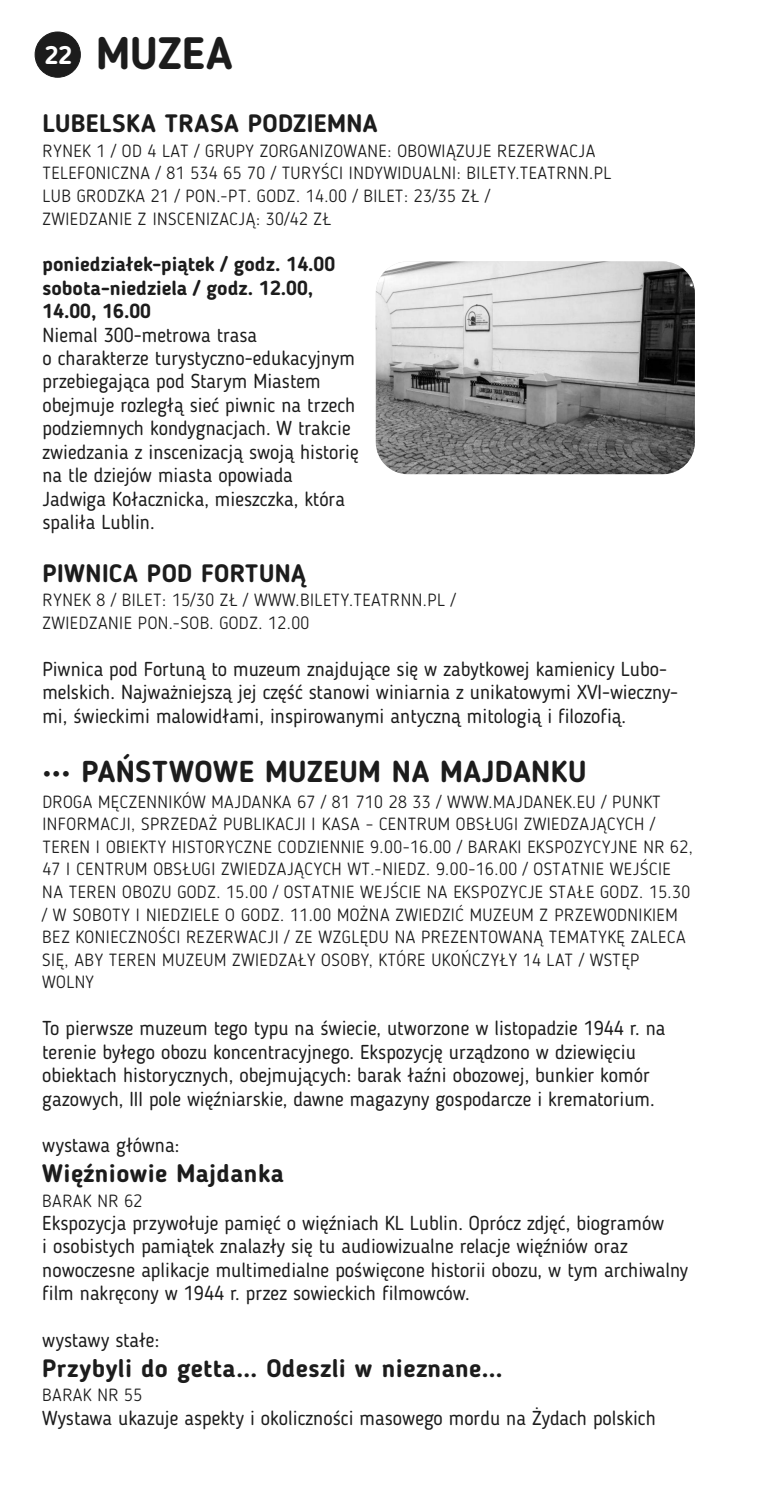
<style>
.page{position:relative;width:780px;height:1489px;background:#fff}
.page>*{position:absolute;margin:0;border:0;box-sizing:border-box;transform-origin:0 0}
.t1{font:700 45px "Blogger Sans";letter-spacing:.005em;color:#1c1c1c}
.t2{font:700 30px "Blogger Sans";letter-spacing:.015em;color:#1c1c1c}
.t3{font:700 25px "Blogger Sans";letter-spacing:.015em;color:#1c1c1c}
.t4{font:20px/23.5px "Blogger Sans";color:#1c1c1c}
.t5{font:700 20px/23.5px "Blogger Sans";color:#1c1c1c}
.t6{font:300 17.5px/22.5px "Blogger Sans";letter-spacing:.03em;color:#1c1c1c}
.s1{font-size:25px;color:#fff}
</style>
<div class="page">
<div style="left:35px;top:32px;width:46px;height:45px;background:#1c1c1c;border:1px solid #1c1c1c;border-radius:50%"></div>
<img style="left:376px;top:261px;width:318px;height:213px;border-radius:32px">
<h1 class="t1" style="left:45px;top:35px;width:189px"><span class="s1">22</span> MUZEA</h1>
<p class="t3" style="left:43px;top:113px;width:336px">LUBELSKA TRASA PODZIEMNA</p>
<p class="t6" style="left:42px;top:141px;width:570px">RYNEK 1 / OD 4 LAT / GRUPY ZORGANIZOWANE: OBOWIĄZUJE REZERWACJA TELEFONICZNA / 81 534 65 70 / TURYŚCI INDYWIDUALNI: BILETY.TEATRNN.PL LUB GRODZKA 21 / PON.-PT. GODZ. 14.00 / BILET: 23/35 ZŁ /<br>ZWIEDZANIE Z INSCENIZACJĄ: 30/42 ZŁ</p>
<p class="t5" style="left:42px;top:254px;width:294px">poniedziałek-piątek / godz. 14.00 sobota-niedziela / godz. 12.00,<br>14.00, 16.00</p>
<p class="t4" style="left:42px;top:324px;width:318px">Niemal 300-metrowa trasa<br>o charakterze turystyczno-edukacyjnym przebiegająca pod Starym Miastem obejmuje rozległą sieć piwnic na trzech podziemnych kondygnacjach. W trakcie zwiedzania z inscenizacją swoją historię na tle dziejów miasta opowiada Jadwiga Kołacznicka, mieszczka, która spaliła Lublin.</p>
<p class="t3" style="left:42px;top:563px;width:265px">PIWNICA POD FORTUNĄ</p>
<p class="t6" style="left:42px;top:590px;width:415px">RYNEK 8 / BILET: 15/30 ZŁ / WWW.BILETY.TEATRNN.PL /<br>ZWIEDZANIE PON.-SOB. GODZ. 12.00</p>
<p class="t4" style="left:42px;top:659px;width:637px">Piwnica pod Fortuną to muzeum znajdujące się w zabytkowej kamienicy Lubo&shy;melskich. Najważniejszą jej część stanowi winiarnia z unikatowymi XVI-wieczny&shy;mi, świeckimi malowidłami, inspirowanymi antyczną mitologią i filozofią.</p>
<h2 class="t2" style="left:42px;top:758px;width:545px">••• PAŃSTWOWE MUZEUM NA MAJDANKU</h2>
<p class="t6" style="left:42px;top:791px;width:652px">DROGA MĘCZENNIKÓW MAJDANKA 67 / 81 710 28 33 / WWW.MAJDANEK.EU / PUNKT INFORMACJI, SPRZEDAŻ PUBLIKACJI I KASA – CENTRUM OBSŁUGI ZWIEDZAJĄCYCH / TEREN I OBIEKTY HISTORYCZNE CODZIENNIE 9.00-16.00 / BARAKI EKSPOZYCYJNE NR 62, 47 I CENTRUM OBSŁUGI ZWIEDZAJĄCYCH WT.-NIEDZ. 9.00-16.00 / OSTATNIE WEJŚCIE NA TEREN OBOZU GODZ. 15.00 / OSTATNIE WEJŚCIE NA EKSPOZYCJE STAŁE GODZ. 15.30 / W SOBOTY I NIEDZIELE O GODZ. 11.00 MOŻNA ZWIEDZIĆ MUZEUM Z PRZEWODNIKIEM BEZ KONIECZNOŚCI REZERWACJI / ZE WZGLĘDU NA PREZENTOWANĄ TEMATYKĘ ZALECA SIĘ, ABY TEREN MUZEUM ZWIEDZAŁY OSOBY, KTÓRE UKOŃCZYŁY 14 LAT / WSTĘP WOLNY</p>
<p class="t4" style="left:42px;top:1018px;width:625px">To pierwsze muzeum tego typu na świecie, utworzone w listopadzie 1944 r. na terenie byłego obozu koncentracyjnego. Ekspozycję urządzono w dziewięciu obiektach historycznych, obejmujących: barak łaźni obozowej, bunkier komór gazowych, III pole więźniarskie, dawne magazyny gospodarcze i krematorium.</p>
<p class="t4" style="left:42px;top:1135px;width:139px">wystawa główna:</p>
<p class="t3" style="left:42px;top:1162px;width:243px">Więźniowie Majdanka</p>
<p class="t6" style="left:42px;top:1190px;width:102px">BARAK NR 62</p>
<p class="t4" style="left:42px;top:1212px;width:647px">Ekspozycja przywołuje pamięć o więźniach KL Lublin. Oprócz zdjęć, biogramów<br>i osobistych pamiątek znalazły się tu audiowizualne relacje więźniów oraz nowoczesne aplikacje multimedialne poświęcone historii obozu, w tym archiwalny film nakręcony w 1944 r. przez sowieckich filmowców.</p>
<p class="t4" style="left:42px;top:1329px;width:119px">wystawy stałe:</p>
<p class="t3" style="left:42px;top:1357px;width:462px">Przybyli do getta... Odeszli w nieznane...</p>
<p class="t6" style="left:42px;top:1385px;width:102px">BARAK NR 55</p>
<p class="t4" style="left:42px;top:1407px;width:615px">Wystawa ukazuje aspekty i okoliczności masowego mordu na Żydach polskich</p>
</div>
